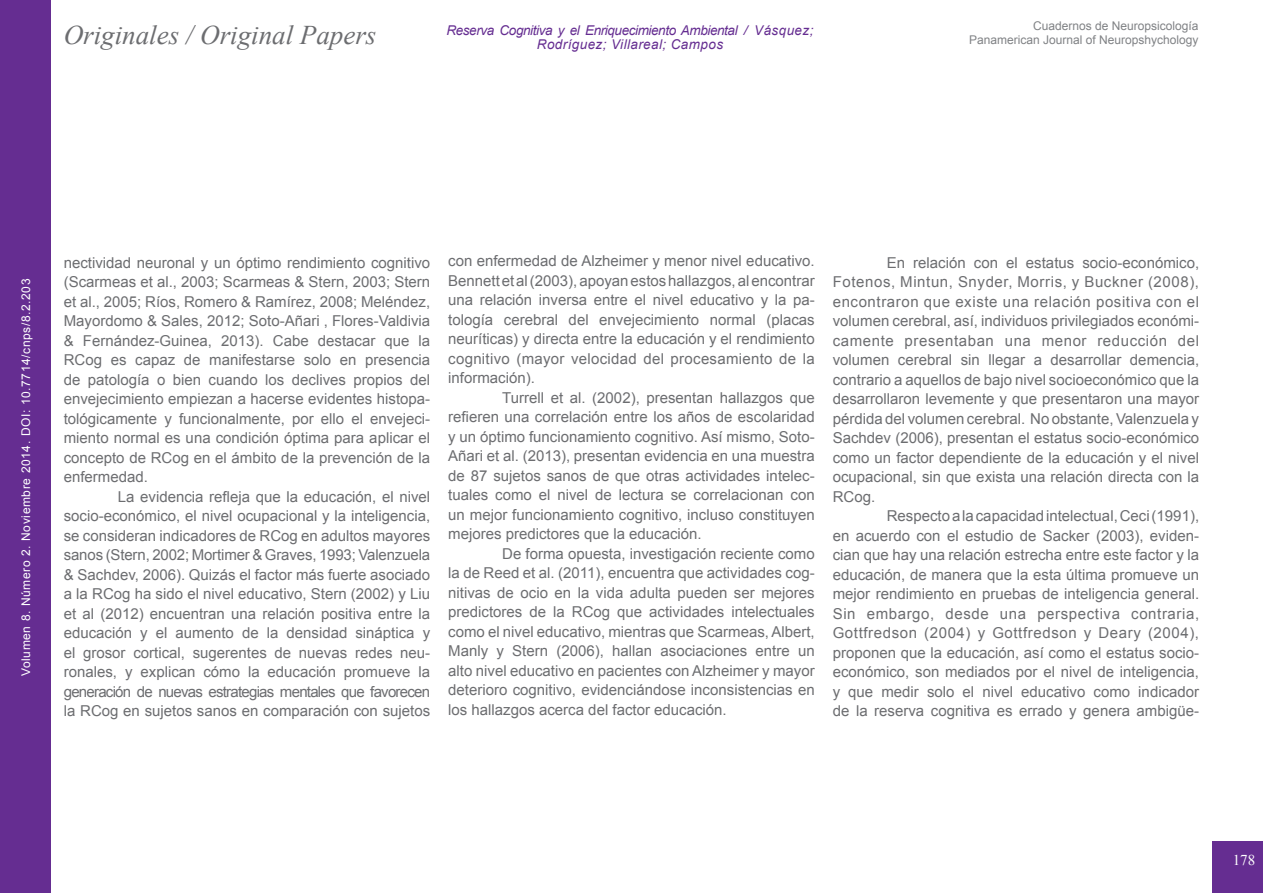
<style>
.page{position:relative;width:1263px;height:893px;background:#fff}
.page>*{position:absolute;margin:0;border:0;box-sizing:border-box;transform-origin:0 0}
.t1{font:italic 27px "Times New Roman";color:#6c6d70}
.t2{font:15px/19.5px "Arial";color:#6c6d70;text-align:justify}
.t3{font:15px "Times New Roman";color:#fff}
.t4{font:italic 13.5px/13.5px "Arial";letter-spacing:-.03em;color:#652d91;text-align:center}
.t5{font:12px "Arial";color:#808285}
.t6{font:12px "Arial";letter-spacing:.05em;color:#fff}
</style>
<div class="page">
<div style="left:0;top:0;width:51px;height:893px;background:#652d91"></div>
<div style="left:1212px;top:841px;width:51px;height:52px;background:#652d91"></div>
<p class="t5" style="left:1033px;top:18px;width:167px">Cuadernos de Neuropsicología</p>
<p class="t4" style="left:446px;top:24px;width:368px">Reserva Cognitiva y el Enriquecimiento Ambiental / Vásquez;<br>Rodríguez; Villareal; Campos</p>
<h1 class="t1" style="left:64px;top:17px;width:314px">Originales / Original Papers</h1>
<p class="t5" style="left:969px;top:32px;width:231px">Panamerican Journal of Neuropshychology</p>
<p class="t6" style="left:18px;top:676px;width:399px;rotate:-90deg">Volumen 8. Número 2. Noviembre 2014. DOI: 10.7714/cnps/8.2.203</p>
<p class="t2" style="left:64px;top:253px;width:368px">nectividad neuronal y un óptimo rendimiento cognitivo (Scarmeas et al., 2003; Scarmeas &amp; Stern, 2003; Stern et al., 2005; Ríos, Romero &amp; Ramírez, 2008; Meléndez, Mayordomo &amp; Sales, 2012; Soto-Añari , Flores-Valdivia &amp; Fernández-Guinea, 2013). Cabe destacar que la RCog es capaz de manifestarse solo en presencia de patología o bien cuando los declives propios del envejecimiento empiezan a hacerse evidentes histopa&shy;tológicamente y funcionalmente, por ello el envejeci&shy;miento normal es una condición óptima para aplicar el concepto de RCog en el ámbito de la prevención de la enfermedad.</p>
<p class="t2" style="left:64px;top:487px;width:368px;text-indent:54px">La evidencia refleja que la educación, el nivel socio-económico, el nivel ocupacional y la inteligencia, se consideran indicadores de RCog en adultos mayores sanos (Stern, 2002; Mortimer &amp; Graves, 1993; Valenzuela &amp; Sachdev, 2006). Quizás el factor más fuerte asociado a la RCog ha sido el nivel educativo, Stern (2002) y Liu et al (2012) encuentran una relación positiva entre la educación y el aumento de la densidad sináptica y el grosor cortical, sugerentes de nuevas redes neu&shy;ronales, y explican cómo la educación promueve la generación de nuevas estrategias mentales que favorecen la RCog en sujetos sanos en comparación con sujetos</p>
<p class="t2" style="left:448px;top:251px;width:368px">con enfermedad de Alzheimer y menor nivel educativo.<br>Bennett et al (2003), apoyan estos hallazgos, al encontrar una relación inversa entre el nivel educativo y la pa&shy;tología cerebral del envejecimiento normal (placas neuríticas) y directa entre la educación y el rendimiento cognitivo (mayor velocidad del procesamiento de la información).</p>
<p class="t2" style="left:448px;top:388px;width:368px;text-indent:54px">Turrell et al. (2002), presentan hallazgos que refieren una correlación entre los años de escolaridad y un óptimo funcionamiento cognitivo. Así mismo, Soto-Añari et al. (2013), presentan evidencia en una muestra de 87 sujetos sanos de que otras actividades intelec&shy;tuales como el nivel de lectura se correlacionan con un mejor funcionamiento cognitivo, incluso constituyen mejores predictores que la educación.</p>
<p class="t2" style="left:448px;top:544px;width:368px;text-indent:54px">De forma opuesta, investigación reciente como la de Reed et al. (2011), encuentra que actividades cog&shy;nitivas de ocio en la vida adulta pueden ser mejores predictores de la RCog que actividades intelectuales como el nivel educativo, mientras que Scarmeas, Albert, Manly y Stern (2006), hallan asociaciones entre un alto nivel educativo en pacientes con Alzheimer y mayor deterioro cognitivo, evidenciándose inconsistencias en los hallazgos acerca del factor educación.</p>
<p class="t2" style="left:833px;top:253px;width:368px;text-indent:54px">En relación con el estatus socio-económico, Fotenos, Mintun, Snyder, Morris, y Buckner (2008), encontraron que existe una relación positiva con el volumen cerebral, así, individuos privilegiados económi&shy;camente presentaban una menor reducción del volumen cerebral sin llegar a desarrollar demencia, contrario a aquellos de bajo nivel socioeconómico que la desarrollaron levemente y que presentaron una mayor pérdida del volumen cerebral. No obstante, Valenzuela y Sachdev (2006), presentan el estatus socio-económico como un factor dependiente de la educación y el nivel ocupacional, sin que exista una relación directa con la RCog.</p>
<p class="t2" style="left:833px;top:506px;width:368px;text-indent:54px">Respecto a la capacidad intelectual, Ceci (1991), en acuerdo con el estudio de Sacker (2003), eviden&shy;cian que hay una relación estrecha entre este factor y la educación, de manera que la esta última promueve un mejor rendimiento en pruebas de inteligencia general.<br>Sin embargo, desde una perspectiva contraria, Gottfredson (2004) y Gottfredson y Deary (2004), proponen que la educación, así como el estatus socio&shy;económico, son mediados por el nivel de inteligencia, y que medir solo el nivel educativo como indicador de la reserva cognitiva es errado y genera ambigüe-</p>
<p class="t3" style="left:1233px;top:850px;width:24px">178</p>
</div>
